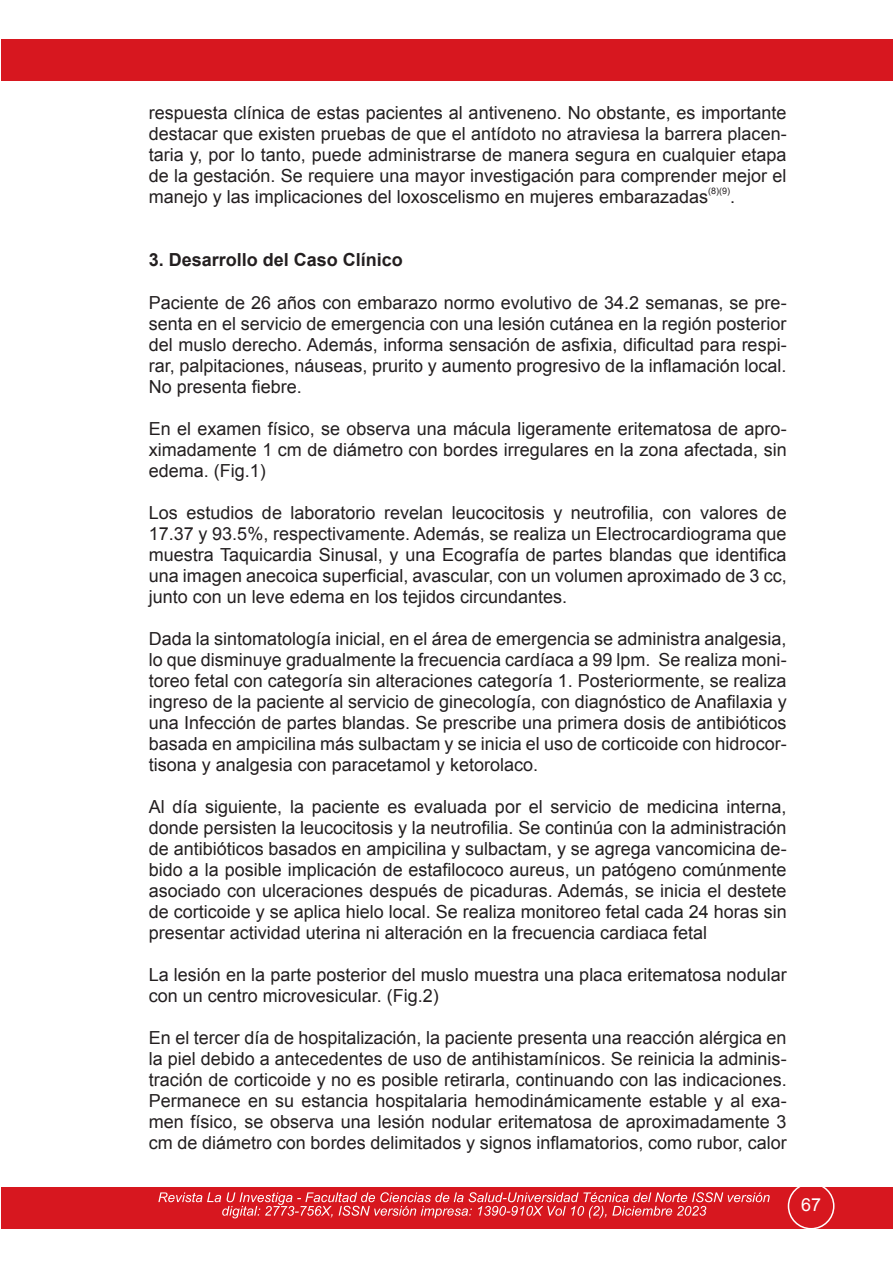
<style>
.page{position:relative;width:893px;height:1276px;background:#fff}
.page>*{position:absolute;margin:0;border:0;box-sizing:border-box;transform-origin:0 0}
.t1{font:18px/21px "Arial";color:#231f20;text-align:justify}
.t2{font:700 18px "Arial";color:#231f20}
.t3{font:18px "Arial";color:#fff}
.t4{font:9px "Arial";color:#231f20}
</style>
<div class="page">
<div style="left:1px;top:40px;width:891px;height:41px;background:#d7171f"></div>
<div style="left:2px;top:1187px;width:891px;height:41px;background:#d7171f"></div>
<svg style="left:158px;top:1192px;width:612px;height:26px"></svg>
<div style="left:788px;top:1182px;width:46px;height:47px;border:2px solid #fff;border-radius:50%"></div>
<p class="t1" style="left:149px;top:103px;width:639px">respuesta clínica de estas pacientes al antiveneno. No obstante, es importante destacar que existen pruebas de que el antídoto no atraviesa la barrera placen&shy;taria y, por lo tanto, puede administrarse de manera segura en cualquier etapa de la gestación. Se requiere una mayor investigación para comprender mejor el manejo y las implicaciones del loxoscelismo en mujeres embarazadas</p>
<p class="t4" style="left:708px;top:185px;width:23px">(8)(9)</p>
<p class="t1" style="left:730px;top:187px;width:7px">.</p>
<p class="t2" style="left:149px;top:248px;width:256px">3. Desarrollo del Caso Clínico</p>
<p class="t1" style="left:149px;top:292px;width:639px">Paciente de 26 años con embarazo normo evolutivo de 34.2 semanas, se pre&shy;senta en el servicio de emergencia con una lesión cutánea en la región posterior del muslo derecho. Además, informa sensación de asfixia, dificultad para respi&shy;rar, palpitaciones, náuseas, prurito y aumento progresivo de la inflamación local.<br>No presenta fiebre.</p>
<p class="t1" style="left:149px;top:418px;width:639px">En el examen físico, se observa una mácula ligeramente eritematosa de apro&shy;ximadamente 1 cm de diámetro con bordes irregulares en la zona afectada, sin edema. (Fig.1)</p>
<p class="t1" style="left:149px;top:502px;width:639px">Los estudios de laboratorio revelan leucocitosis y neutrofilia, con valores de 17.37 y 93.5%, respectivamente. Además, se realiza un Electrocardiograma que muestra Taquicardia Sinusal, y una Ecografía de partes blandas que identifica una imagen anecoica superficial, avascular, con un volumen aproximado de 3 cc, junto con un leve edema en los tejidos circundantes.</p>
<p class="t1" style="left:149px;top:628px;width:639px">Dada la sintomatología inicial, en el área de emergencia se administra analgesia, lo que disminuye gradualmente la frecuencia cardíaca a 99 lpm. Se realiza moni&shy;toreo fetal con categoría sin alteraciones categoría 1. Posteriormente, se realiza ingreso de la paciente al servicio de ginecología, con diagnóstico de Anafilaxia y una Infección de partes blandas. Se prescribe una primera dosis de antibióticos basada en ampicilina más sulbactam y se inicia el uso de corticoide con hidrocor&shy;tisona y analgesia con paracetamol y ketorolaco.</p>
<p class="t1" style="left:149px;top:796px;width:639px">Al día siguiente, la paciente es evaluada por el servicio de medicina interna, donde persisten la leucocitosis y la neutrofilia. Se continúa con la administración de antibióticos basados en ampicilina y sulbactam, y se agrega vancomicina de&shy;bido a la posible implicación de estafilococo aureus, un patógeno comúnmente asociado con ulceraciones después de picaduras. Además, se inicia el destete de corticoide y se aplica hielo local. Se realiza monitoreo fetal cada 24 horas sin presentar actividad uterina ni alteración en la frecuencia cardiaca fetal</p>
<p class="t1" style="left:149px;top:964px;width:639px">La lesión en la parte posterior del muslo muestra una placa eritematosa nodular con un centro microvesicular. (Fig.2)</p>
<p class="t1" style="left:149px;top:1027px;width:639px">En el tercer día de hospitalización, la paciente presenta una reacción alérgica en la piel debido a antecedentes de uso de antihistamínicos. Se reinicia la adminis&shy;tración de corticoide y no es posible retirarla, continuando con las indicaciones.<br>Permanece en su estancia hospitalaria hemodinámicamente estable y al exa&shy;men físico, se observa una lesión nodular eritematosa de aproximadamente 3 cm de diámetro con bordes delimitados y signos inflamatorios, como rubor, calor</p>
<p class="t3" style="left:801px;top:1193px;width:22px">67</p>
</div>
